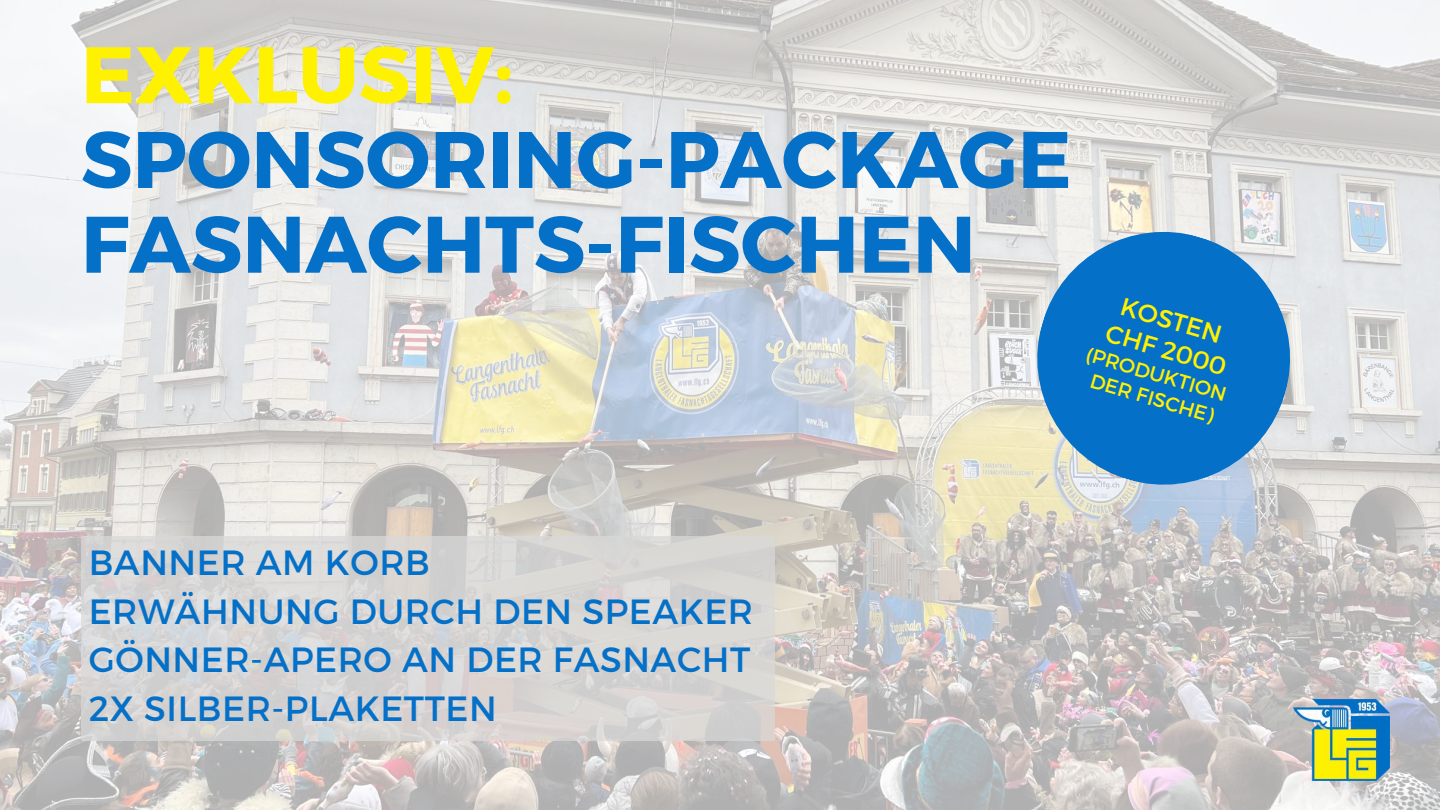
<style>
.page{position:relative;width:1440px;height:810px;background:#fff}
.page>*{position:absolute;margin:0;border:0;box-sizing:border-box;transform-origin:0 0}
.t1{font:700 80px/84.8px "Montserrat";color:#0470c7}
.t2{font:700 80px "Montserrat";color:#fff102}
.t3{font:35px/48.8px "Montserrat";letter-spacing:.015em;color:#0470c7}
.t4{font:25px "Montserrat";color:#fff102}
.t5{font:20px/24px "Montserrat";color:#fff102;text-align:center}
</style>
<div class="page">
<img style="left:0;top:0;width:1440px;height:810px">
<svg style="left:1023px;top:217px;width:282px;height:282px;background:#5599cf"></svg>
<img style="left:1293px;top:699px;width:97px;height:82px">
<div style="left:81px;top:537px;width:693px;height:204px;background:#d9d9d9"></div>
<h1 class="t2" style="left:81px;top:23px;width:434px">EXKLUSIV:</h1>
<h1 class="t1" style="left:81px;top:113px;width:992px">SPONSORING-PACKAGE<br>FASNACHTS-FISCHEN</h1>
<p class="t4" style="left:1126px;top:290px;width:106px;rotate:16deg">KOSTEN</p>
<p class="t5" style="left:1090px;top:342px;width:147px;rotate:16deg">(PRODUKTION<br>DER FISCHE)</p>
<p class="t4" style="left:1111px;top:317px;width:126px;rotate:16deg">CHF 2000</p>
<p class="t3" style="left:89px;top:536px;width:666px">BANNER AM KORB<br>ERWÄHNUNG DURCH DEN SPEAKER<br>GÖNNER-APERO AN DER FASNACHT<br>2X SILBER-PLAKETTEN</p>
</div>
